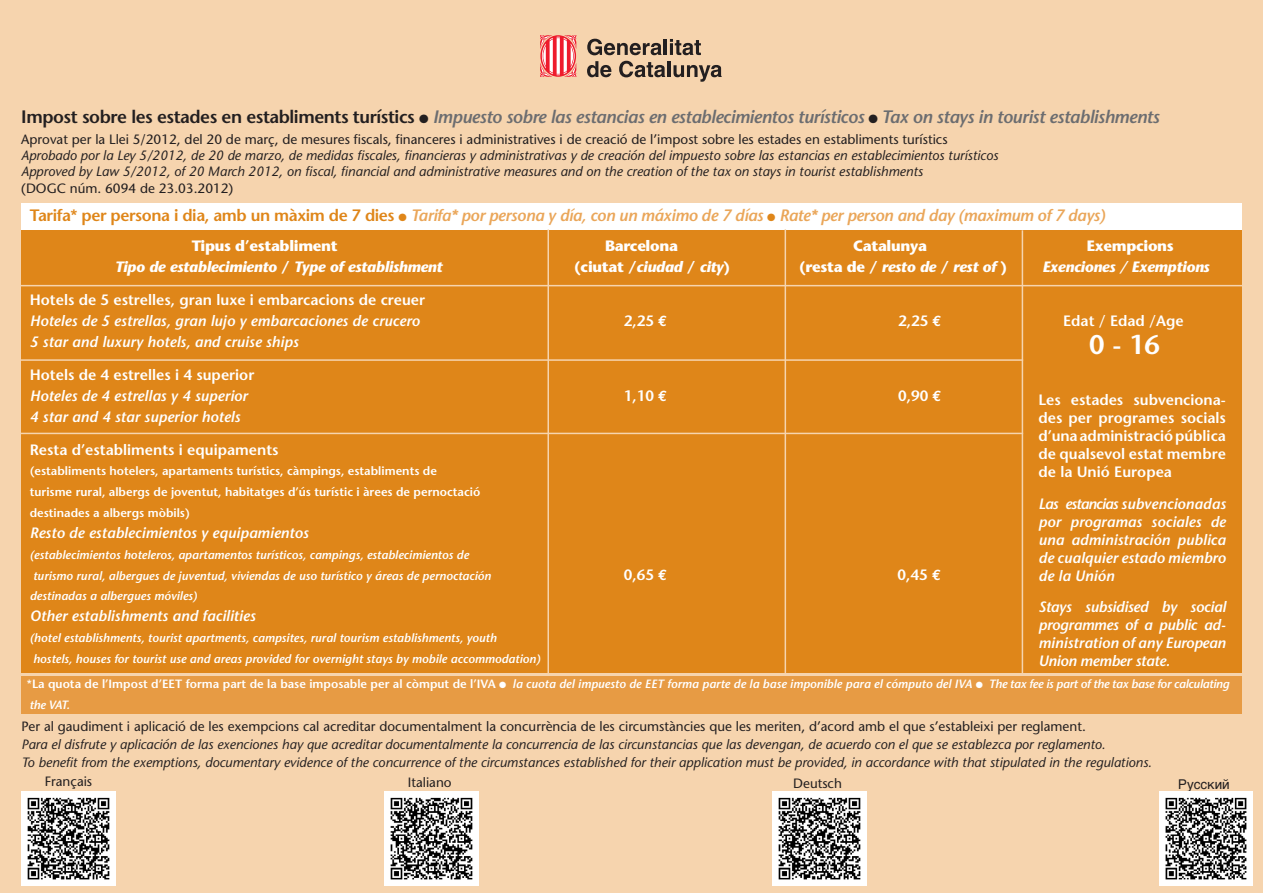
<style>
.page{position:relative;width:1263px;height:893px;background:#f6d4ae}
.page>*{position:absolute;margin:0;border:0;box-sizing:border-box;transform-origin:0 0}
.t1{font:600 27px "Stone Sans";color:#fff}
.t2{font:italic 600 18px "Stone Sans";letter-spacing:-.025em;color:#6c6d70}
.t3{font:italic 600 16.5px "Stone Sans";letter-spacing:-.025em;color:#eaa659}
.t4{font:italic 600 15px/18px "Stone Sans";color:#fff;text-align:justify}
.t5{font:600 15px/18px "Stone Sans";color:#fff;text-align:justify}
.t6{font:italic 700 15px "Stone Sans";letter-spacing:-.02em;color:#fff}
.t7{font:700 15px "Stone Sans";letter-spacing:-.02em;color:#fff}
.t8{font:italic 13.5px "Stone Sans";color:#231f20}
.t9{font:13.5px "Stone Sans";color:#231f20}
.t10{font:13.5px "Helvetica Cyr Upright";color:#231f20}
.t11{font:italic 600 12px/21px "Stone Sans";color:#fff}
.t12{font:600 12px "Stone Sans";color:#fff}
.s1{font-style:normal;color:#231f20}
.s2{color:#231f20}
.s3{font-style:normal;color:#df8619}
.s4{color:#df8619}
.s5{font-style:normal}
.s6{font-style:italic}
.s7{font-family:"Euro Mono";font-weight:700}
.s8{font-weight:400;font-style:normal}
</style>
<div class="page">
<svg style="left:540px;top:35px;width:36px;height:42px;background:#f4797f"></svg>
<svg style="left:587px;top:39px;width:75px;height:16px"></svg>
<hr style="left:664px;top:39px;width:3px;height:16px;background:#231f20">
<svg style="left:670px;top:39px;width:31px;height:16px"></svg>
<svg style="left:587px;top:61px;width:24px;height:16px"></svg>
<svg style="left:619px;top:61px;width:46px;height:16px"></svg>
<hr style="left:667px;top:61px;width:3px;height:16px;background:#231f20">
<svg style="left:673px;top:65px;width:49px;height:17px"></svg>
<div style="left:21px;top:203px;width:1221px;height:27px;background:#fff"></div>
<div style="left:21px;top:231px;width:1221px;height:442px;background:#df8619"></div>
<hr style="left:17px;top:359px;width:1006px;height:2px;background:#f6d4ae">
<hr style="left:547px;top:229px;width:2px;height:484px;background:#f6d4ae">
<hr style="left:17px;top:285px;width:1234px;height:1px;background:#f6d4ae">
<hr style="left:21px;top:433px;width:1002px;height:1px;background:#f6d4ae">
<hr style="left:784px;top:229px;width:2px;height:483px;background:#f6d4ae">
<hr style="left:1022px;top:230px;width:1px;height:482px;background:#f6d4ae">
<img style="left:22px;top:792px;width:93px;height:93px">
<img style="left:385px;top:792px;width:93px;height:93px">
<img style="left:773px;top:792px;width:93px;height:93px">
<img style="left:1159px;top:792px;width:93px;height:93px">
<div style="left:21px;top:676px;width:1221px;height:37px;background:#e79b44"></div>
<p class="t2" style="left:21px;top:106px;width:1140px"><span class="s1">Impost sobre les estades en establiments turístics</span> <span class="s2">●</span> Impuesto sobre las estancias en establecimientos turísticos <span class="s2">●</span> Tax on stays in tourist establishments</p>
<p class="t9" style="left:21px;top:131px;width:928px">Aprovat per la Llei 5/2012, del 20 de març, de mesures fiscals, financeres i administratives i de creació de l’impost sobre les estades en establiments turístics</p>
<p class="t8" style="left:21px;top:147px;width:978px">Aprobado por la Ley 5/2012, de 20 de marzo, de medidas fiscales, financieras y administrativas y de creación del impuesto sobre las estancias en establecimientos turísticos</p>
<p class="t8" style="left:21px;top:164px;width:903px">Approved by Law 5/2012, of 20 March 2012, on fiscal, financial and administrative measures and on the creation of the tax on stays in tourist establishments</p>
<p class="t9" style="left:21px;top:180px;width:214px">(DOGC núm. 6094 de 23.03.2012)</p>
<p class="t3" style="left:30px;top:205px;width:1077px"><span class="s3">Tarifa* per persona i dia, amb un màxim de 7 dies</span> <span class="s4">●</span> Tarifa* por persona y día, con un máximo de 7 días <span class="s4">●</span> Rate* per person and day (maximum of 7 days)</p>
<p class="t7" style="left:192px;top:236px;width:147px">Tipus d’establiment</p>
<p class="t7" style="left:605px;top:236px;width:74px">Barcelona</p>
<p class="t7" style="left:853px;top:236px;width:75px">Catalunya</p>
<p class="t7" style="left:1087px;top:236px;width:89px">Exempcions</p>
<p class="t6" style="left:115px;top:257px;width:329px">Tipo de establecimiento <span class="s5">/</span> Type of establishment</p>
<p class="t7" style="left:574px;top:257px;width:157px">(ciutat /<span class="s6">ciudad</span> / <span class="s6">city</span>)</p>
<p class="t6" style="left:799px;top:257px;width:210px"><span class="s5">(resta de /</span> resto de <span class="s5">/</span> rest of <span class="s5">)</span></p>
<p class="t6" style="left:1042px;top:257px;width:169px">Exenciones / Exemptions</p>
<p class="t5" style="left:30px;top:290px;width:397px">Hotels de 5 estrelles, gran luxe i embarcacions de creuer</p>
<p class="t4" style="left:30px;top:311px;width:392px">Hoteles de 5 estrellas, gran lujo y embarcaciones de crucero</p>
<p class="t5" style="left:624px;top:311px;width:45px">2,25 <span class="s7">1</span></p>
<p class="t5" style="left:898px;top:311px;width:45px">2,25 <span class="s7">1</span></p>
<p class="t4" style="left:30px;top:332px;width:270px">5 star and luxury hotels, and cruise ships</p>
<p class="t5" style="left:30px;top:365px;width:226px">Hotels de 4 estrelles i 4 superior</p>
<p class="t4" style="left:30px;top:386px;width:220px">Hoteles de 4 estrellas y 4 superior</p>
<p class="t5" style="left:624px;top:386px;width:45px">1,10 <span class="s7">1</span></p>
<p class="t5" style="left:898px;top:386px;width:45px">0,90 <span class="s7">1</span></p>
<p class="t4" style="left:30px;top:407px;width:212px">4 star and 4 star superior hotels</p>
<p class="t5" style="left:30px;top:440px;width:250px">Resta d’establiments i equipaments</p>
<p class="t12" style="left:30px;top:464px;width:409px">(establiments hotelers, apartaments turístics, càmpings, establiments de</p>
<p class="t12" style="left:30px;top:485px;width:452px">turisme rural, albergs de joventut, habitatges d’ús turístic i àrees de pernoctació</p>
<p class="t12" style="left:30px;top:506px;width:162px">destinades a albergs mòbils)</p>
<p class="t4" style="left:30px;top:524px;width:280px">Resto de establecimientos y equipamientos</p>
<p class="t11" style="left:30px;top:544px;width:441px">(establecimientos hoteleros, apartamentos turísticos, campings, establecimientos de</p>
<p class="t11" style="left:33px;top:565px;width:460px">turismo rural, albergues de juventud, viviendas de uso turístico y áreas de pernoctación</p>
<p class="t5" style="left:624px;top:565px;width:45px">0,65 <span class="s7">1</span></p>
<p class="t5" style="left:898px;top:565px;width:45px">0,45 <span class="s7">1</span></p>
<p class="t11" style="left:30px;top:586px;width:169px">destinadas a albergues móviles)</p>
<p class="t4" style="left:30px;top:607px;width:227px">Other establishments and facilities</p>
<p class="t11" style="left:30px;top:627px;width:512px">(hotel establishments, tourist apartments, campsites, rural tourism establishments, youth<br>hostels, houses for tourist use and areas provided for overnight stays by mobile accommodation)</p>
<p class="t5" style="left:1063px;top:311px;width:122px">Edat / Edad /Age</p>
<p class="t1" style="left:1089px;top:329px;width:72px">0 - 16</p>
<p class="t5" style="left:1038px;top:391px;width:189px">Les estades subvenciona&shy;des per programes socials d’una administració pública de qualsevol estat membre de la Unió Europea</p>
<p class="t4" style="left:1038px;top:495px;width:189px">Las estancias subvencionadas por programas sociales de una administración publica de cualquier estado miembro de la Unión</p>
<p class="t4" style="left:1038px;top:598px;width:189px">Stays subsidised by social programmes of a public ad&shy;ministration of any European Union member state.</p>
<p class="t11" style="left:27px;top:673px;width:1204px"><span class="s8">*</span><span class="s5">La quota de l’Impost d’EET forma part de la base imposable per al còmput de l’IVA</span> ● la cuota del impuesto de EET forma parte de la base imponible para el cómputo del IVA ● The tax fee is part of the tax base for calculating the VAT.</p>
<p class="t9" style="left:21px;top:718px;width:1066px">Per al gaudiment i aplicació de les exempcions cal acreditar documentalment la concurrència de les circumstàncies que les meriten, d’acord amb el que s’estableixi per reglament.</p>
<p class="t8" style="left:21px;top:736px;width:1086px">Para el disfrute y aplicación de las exenciones hay que acreditar documentalmente la concurrencia de las circunstancias que las devengan, de acuerdo con el que se establezca por reglamento.</p>
<p class="t8" style="left:21px;top:754px;width:1132px">To benefit from the exemptions, documentary evidence of the concurrence of the circumstances established for their application must be provided, in accordance with that stipulated in the regulations.</p>
<p class="t9" style="left:45px;top:773px;width:49px">Français</p>
<p class="t9" style="left:408px;top:774px;width:45px">Italiano</p>
<p class="t9" style="left:793px;top:775px;width:50px">Deutsch</p>
<p class="t10" style="left:1178px;top:776px;width:53px">Русский</p>
</div>
